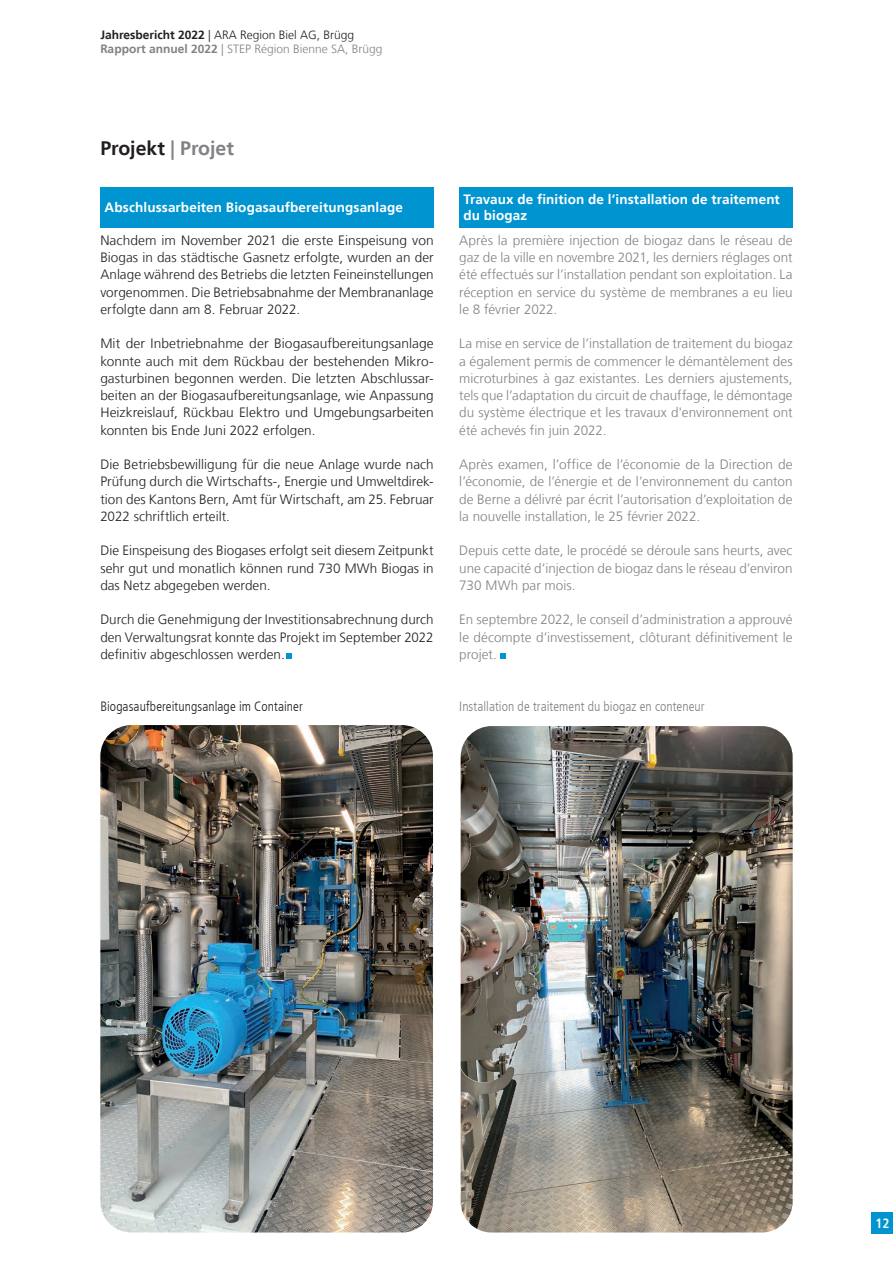
<style>
.page{position:relative;width:893px;height:1263px;background:#fff}
.page>*{position:absolute;margin:0;border:0;box-sizing:border-box;transform-origin:0 0}
.t1{font:700 19.5px "Frutiger LT";color:#231f20}
.t2{font:300 13.5px/17.2px "Frutiger LT";letter-spacing:.005em;color:#231f20;text-align:justify}
.t3{font:300 13.5px/17.2px "Frutiger LT";letter-spacing:.005em;color:#808285;text-align:justify}
.t4{font:700 13.5px/16.2px "Frutiger LT";letter-spacing:.01em;color:#fff}
.t5{font:300 condensed 13.5px "Frutiger LT";letter-spacing:.005em;color:#808285}
.t6{font:300 condensed 13.5px "Frutiger LT";letter-spacing:.005em;color:#231f20}
.t7{font:700 condensed 13.5px "Frutiger LT";color:#fefbf3}
.t8{font:300 12px/14.4px "Frutiger LT";color:#808285}
.s1{font-weight:700;color:#231f20}
.s2{color:#231f20}
.s3{font-weight:700}
.s4{color:#808285}
</style>
<div class="page">
<div style="left:100px;top:187px;width:334px;height:40px;background:#0094d0"></div>
<svg style="left:286px;top:653px;width:6px;height:6px"></svg>
<div style="left:459px;top:187px;width:334px;height:40px;background:#0094d0"></div>
<svg style="left:500px;top:653px;width:6px;height:6px"></svg>
<img style="left:100px;top:725px;width:333px;height:507px">
<img style="left:461px;top:726px;width:332px;height:506px">
<div style="left:872px;top:1212px;width:21px;height:21px;background:#0094d0"></div>
<p class="t8" style="left:100px;top:28px;width:284px"><span class="s1">Jahresbericht 2022</span> <span class="s2">| ARA Region Biel AG, Brügg<br></span><span class="s3">Rapport annuel 2022</span> | STEP Région Bienne SA, Brügg</p>
<h1 class="t1" style="left:100px;top:137px;width:135px">Projekt <span class="s4">| Projet</span></h1>
<p class="t4" style="left:105px;top:200px;width:300px">Abschlussarbeiten Biogasaufbereitungsanlage</p>
<p class="t2" style="left:100px;top:232px;width:335px">Nachdem im November 2021 die erste Einspeisung von Biogas in das städtische Gasnetz erfolgte, wurden an der Anlage während des Betriebs die letzten Feineinstellungen vorgenommen. Die Betriebsabnahme der Membrananlage erfolgte dann am 8. Februar 2022.</p>
<p class="t2" style="left:100px;top:335px;width:335px">Mit der Inbetriebnahme der Biogasaufbereitungsanlage konnte auch mit dem Rückbau der bestehenden Mikro&shy;gasturbinen begonnen werden. Die letzten Abschlussar&shy;beiten an der Biogasaufbereitungsanlage, wie Anpassung Heizkreislauf, Rückbau Elektro und Umgebungsarbeiten konnten bis Ende Juni 2022 erfolgen.</p>
<p class="t2" style="left:100px;top:456px;width:335px">Die Betriebsbewilligung für die neue Anlage wurde nach Prüfung durch die Wirtschafts-, Energie und Umweltdirek&shy;tion des Kantons Bern, Amt für Wirtschaft, am 25. Februar 2022 schriftlich erteilt.</p>
<p class="t2" style="left:100px;top:542px;width:335px">Die Einspeisung des Biogases erfolgt seit diesem Zeitpunkt sehr gut und monatlich können rund 730 MWh Biogas in das Netz abgegeben werden.</p>
<p class="t2" style="left:100px;top:611px;width:335px">Durch die Genehmigung der Investitionsabrechnung durch den Verwaltungsrat konnte das Projekt im September 2022 definitiv abgeschlossen werden.</p>
<p class="t6" style="left:100px;top:698px;width:204px">Biogasaufbereitungsanlage im Container</p>
<p class="t4" style="left:463px;top:192px;width:318px">Travaux de finition de l’installation de traitement du biogaz</p>
<p class="t3" style="left:459px;top:232px;width:335px">Après la première injection de biogaz dans le réseau de gaz de la ville en novembre 2021, les derniers réglages ont été effectués sur l’installation pendant son exploitation. La réception en service du système de membranes a eu lieu le 8 février 2022.</p>
<p class="t3" style="left:459px;top:335px;width:335px">La mise en service de l’installation de traitement du biogaz a également permis de commencer le démantèlement des microturbines à gaz existantes. Les derniers ajustements, tels que l’adaptation du circuit de chauffage, le démontage du système électrique et les travaux d'environnement ont été achevés fin juin 2022.</p>
<p class="t3" style="left:459px;top:456px;width:335px">Après examen, l’office de l’économie de la Direction de l’économie, de l’énergie et de l’environnement du canton de Berne a délivré par écrit l’autorisation d’exploitation de la nouvelle installation, le 25 février 2022.</p>
<p class="t3" style="left:459px;top:542px;width:335px">Depuis cette date, le procédé se déroule sans heurts, avec une capacité d’injection de biogaz dans le réseau d’environ 730 MWh par mois.</p>
<p class="t3" style="left:459px;top:611px;width:335px">En septembre 2022, le conseil d’administration a approuvé le décompte d’investissement, clôturant définitivement le projet.</p>
<p class="t5" style="left:459px;top:698px;width:247px">Installation de traitement du biogaz en conteneur</p>
<p class="t7" style="left:875px;top:1215px;width:16px">12</p>
</div>
